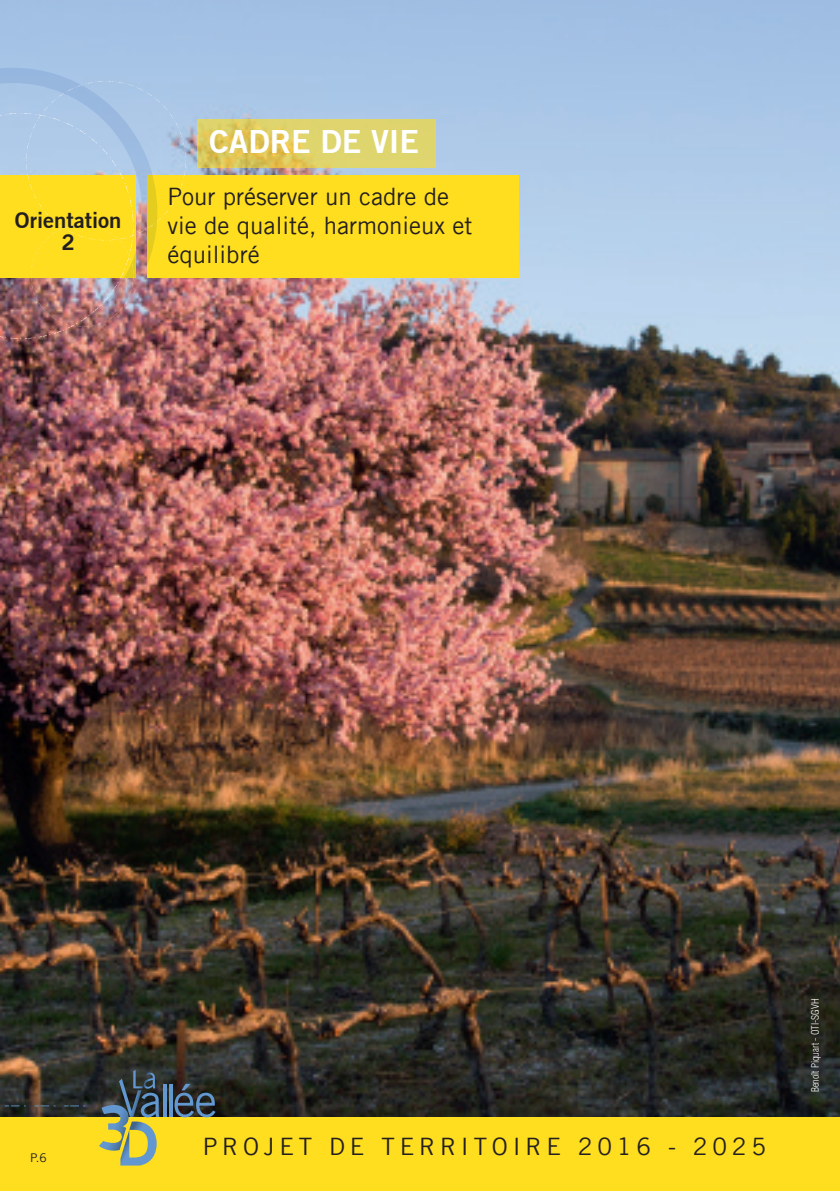
<style>
.page{position:relative;width:840px;height:1191px;background:#fff}
.page>*{position:absolute;margin:0;border:0;box-sizing:border-box;transform-origin:0 0}
.t1{font:700 32px "Trade Gothic No.2";color:#fff}
.t2{font:24px/28.8px "Trade Gothic LT";color:#231f20}
.t3{font:24px "Trade Gothic LT";letter-spacing:.2em;color:#231f20}
.t4{font:700 22px/22px "Trade Gothic No.2";color:#231f20;text-align:center}
.t5{font:12px "Trade Gothic LT";color:#231f20}
.t6{font:300 condensed 10px "Helvetica LT Std";color:#fff}
</style>
<div class="page">
<img style="left:0;top:0;width:839px;height:1117px">
<div style="left:147px;top:176px;width:371px;height:102px;background:#ffdd1f"></div>
<img style="left:0;top:68px;width:157px;height:288px">
<img style="left:0;top:81px;width:185px;height:258px">
<svg style="left:197px;top:119px;width:238px;height:48px;background:#dece64"></svg>
<div style="left:0;top:1117px;width:839px;height:74px;background:#ffdd1f"></div>
<svg style="left:34px;top:1105px;width:21px;height:1px"></svg>
<svg style="left:0;top:1105px;width:26px;height:1px"></svg>
<svg style="left:64px;top:1105px;width:21px;height:1px"></svg>
<hr style="left:163px;top:1084px;width:3px;height:32px;background:#6297d0">
<hr style="left:169px;top:1084px;width:3px;height:32px;background:#6297d0">
<svg style="left:174px;top:1084px;width:41px;height:33px"></svg>
<svg style="left:99px;top:1070px;width:60px;height:95px"></svg>
<p class="t4" style="left:15px;top:209px;width:108px">Orientation<br>2</p>
<h1 class="t1" style="left:209px;top:122px;width:211px">CADRE DE VIE</h1>
<p class="t2" style="left:167px;top:182px;width:306px">Pour préserver un cadre de vie de qualité, harmonieux et équilibré</p>
<p class="t5" style="left:30px;top:1150px;width:18px">P.6</p>
<p class="t3" style="left:203px;top:1132px;width:564px">PROJET DE TERRITOIRE 2016 - 2025</p>
<p class="t6" style="left:808px;top:1092px;width:95px;rotate:-90deg">Benoît Piquart - OTI-SGVH</p>
</div>
